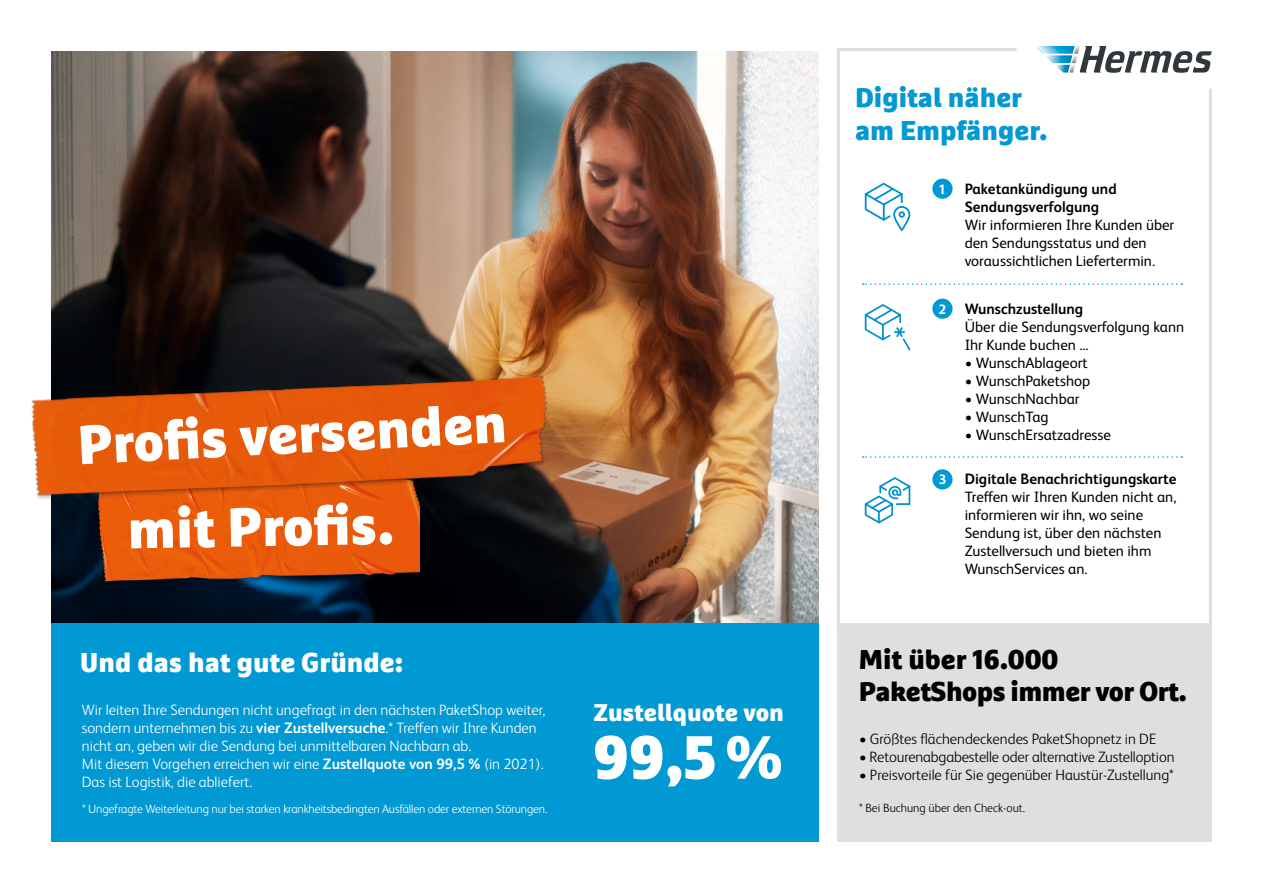
<style>
.page{position:relative;width:1263px;height:893px;background:#fff}
.page>*{position:absolute;margin:0;border:0;box-sizing:border-box;transform-origin:0 0}
.t1{font:900 60.75px "Marselis Pro";color:#fff}
.t2{font:900 54.6px "Marselis Pro";color:#fff}
.t3{font:900 27px/32.4px "Marselis Pro";letter-spacing:-.02em;color:#000}
.t4{font:900 27px/32.4px "Marselis Pro";color:#0099d3}
.t5{font:900 27px "Marselis Pro";color:#fff}
.t6{font:900 24px "Marselis Pro";color:#fff}
.t7{font:15px/18px "FS Albert Pro";color:#000}
.t8{font:300 15px/18px "FS Albert Pro";color:#fff}
.t9{font:300 15px "FS Albert Pro";color:#000}
.t10{font:700 15px/18px "FS Albert Pro";color:#000}
.t11{font:700 13.5px "Marselis Pro";color:#fff}
.t12{font:300 12px "FS Albert Pro";letter-spacing:-.01em;color:#fff}
.t13{font:300 12px "FS Albert Pro";color:#000}
.s1{font-weight:700}
</style>
<div class="page">
<svg style="left:837px;top:48px;width:375px;height:575px"></svg>
<img style="left:51px;top:51px;width:768px;height:572px">
<svg style="left:1037px;top:46px;width:175px;height:27px"></svg>
<div style="left:51px;top:623px;width:768px;height:219px;background:#0099d3"></div>
<svg style="left:865px;top:183px;width:45px;height:48px"></svg>
<svg style="left:865px;top:304px;width:45px;height:46px"></svg>
<svg style="left:865px;top:477px;width:45px;height:46px"></svg>
<svg style="left:863px;top:283px;width:319px;height:2px"></svg>
<div style="left:932px;top:179px;width:20px;height:20px;background:#0099d3;border-radius:50%"></div>
<div style="left:932px;top:299px;width:20px;height:20px;background:#0099d3;border-radius:50%"></div>
<div style="left:932px;top:469px;width:20px;height:20px;background:#0099d3;border-radius:50%"></div>
<div style="left:837px;top:623px;width:375px;height:219px;background:#dddfe0"></div>
<svg style="left:863px;top:456px;width:319px;height:2px"></svg>
<img style="left:51px;top:544px;width:369px;height:50px">
<img style="left:31px;top:340px;width:593px;height:204px">
<h2 class="t2" style="left:76px;top:410px;width:431px;rotate:-3deg">Profi s versenden</h2>
<h2 class="t2" style="left:127px;top:494px;width:268px;rotate:-1deg">mit Profi s.</h2>
<h3 class="t5" style="left:80px;top:645px;width:325px">Und das hat gute Gründe:</h3>
<p class="t8" style="left:82px;top:700px;width:465px">Wir leiten Ihre Sendungen nicht ungefragt in den nächsten PaketShop weiter, sondern unternehmen bis zu <span class="s1">vier Zustellversuche</span>.* Treffen wir Ihre Kunden nicht an, geben wir die Sendung bei unmittelbaren Nachbarn ab.<br>Mit diesem Vorgehen erreichen wir eine <span class="s1">Zustellquote von 99,5 %</span> (in 2021).<br>Das ist Logistik, die abliefert.</p>
<p class="t12" style="left:82px;top:800px;width:467px">* Ungefragte Weiterleitung nur bei starken krankheitsbedingten Ausfällen oder externen Störungen.</p>
<h3 class="t6" style="left:593px;top:697px;width:192px">Zustellquote von</h3>
<h1 class="t1" style="left:593px;top:718px;width:191px">99,5 %</h1>
<h3 class="t4" style="left:855px;top:81px;width:194px">Digital näher am Empfänger.</h3>
<p class="t11" style="left:939px;top:180px;width:7px">1</p>
<p class="t11" style="left:939px;top:300px;width:9px">2</p>
<p class="t11" style="left:939px;top:471px;width:9px">3</p>
<p class="t10" style="left:965px;top:179px;width:154px">Paketankündigung und<br>Sendungsverfolgung</p>
<p class="t7" style="left:965px;top:215px;width:211px">Wir informieren Ihre Kunden über den Sendungsstatus und den voraussichtlichen Liefertermin.</p>
<p class="t10" style="left:965px;top:299px;width:120px">Wunschzustellung</p>
<p class="t7" style="left:965px;top:317px;width:221px">Über die Sendungsverfolgung kann<br>Ihr Kunde buchen …</p>
<p class="t7" style="left:965px;top:353px;width:124px">• WunschAblageort</p>
<p class="t7" style="left:965px;top:371px;width:127px">• WunschPaketshop</p>
<p class="t7" style="left:965px;top:389px;width:116px">• WunschNachbar</p>
<p class="t7" style="left:965px;top:407px;width:85px">• WunschTag</p>
<p class="t7" style="left:965px;top:425px;width:148px">• WunschErsatzadresse</p>
<p class="t10" style="left:965px;top:469px;width:213px">Digitale Benachrichtigungskarte</p>
<p class="t7" style="left:965px;top:487px;width:213px">Treffen wir Ihren Kunden nicht an, informieren wir ihn, wo seine<br>Sendung ist, über den nächsten<br>Zustellversuch und bieten ihm<br>WunschServices an.</p>
<h3 class="t3" style="left:859px;top:642px;width:329px">Mit über 16.000<br>PaketShops immer vor Ort.</h3>
<p class="t9" style="left:859px;top:729px;width:299px">• Größtes flächendeckendes PaketShopnetz in DE</p>
<p class="t9" style="left:859px;top:747px;width:317px">• Retourenabgabestelle oder alternative Zustelloption</p>
<p class="t9" style="left:859px;top:765px;width:316px">• Preisvorteile für Sie gegenüber Haustür-Zustellung*</p>
<p class="t13" style="left:859px;top:800px;width:168px">* Bei Buchung über den Check-out.</p>
</div>
